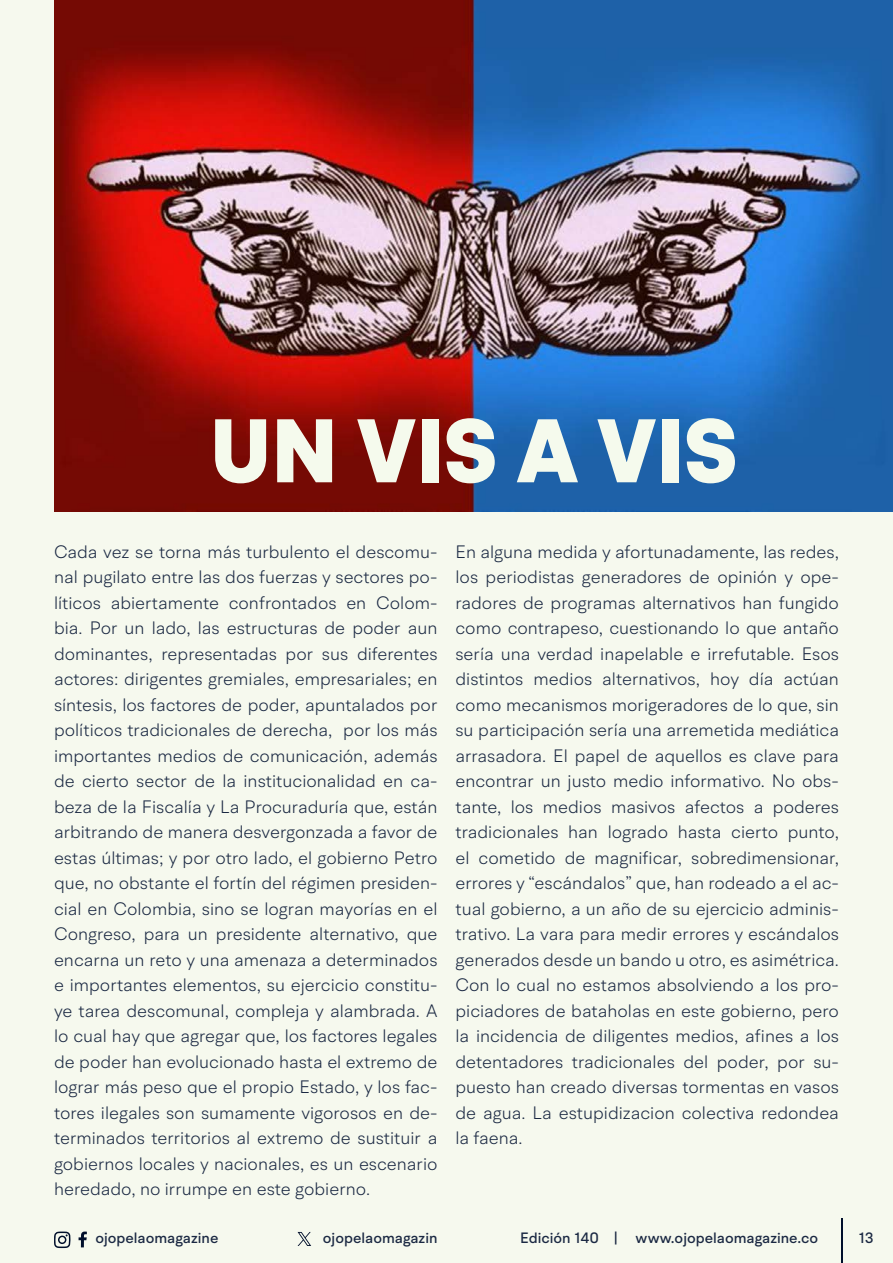
<style>
.page{position:relative;width:893px;height:1263px;background:#f6f9ee}
.page>*{position:absolute;margin:0;border:0;box-sizing:border-box;transform-origin:0 0}
.t1{font:900 90px "BR Hendrix";color:#f5faed}
.t2{font:300 18px/25.5px "BR Hendrix";color:#1b2943;text-align:justify}
.t3{font:500 15px "BR Hendrix";color:#1b2943}
</style>
<div class="page">
<svg style="left:79px;top:1231px;width:8px;height:16px"></svg>
<svg style="left:54px;top:1231px;width:17px;height:17px"></svg>
<hr style="left:841px;top:1219px;width:1px;height:44px;background:#000f2b">
<svg style="left:298px;top:1232px;width:13px;height:14px"></svg>
<img style="left:54px;top:0;width:839px;height:512px">
<h1 class="t1" style="left:210px;top:395px;width:528px">UN VIS A VIS</h1>
<p class="t2" style="left:54px;top:538px;width:385px">Cada vez se torna más turbulento el descomu&shy;nal pugilato entre las dos fuerzas y sectores po&shy;líticos abiertamente confrontados en Colom&shy;bia. Por un lado, las estructuras de poder aun dominantes, representadas por sus diferentes actores: dirigentes gremiales, empresariales; en síntesis, los factores de poder, apuntalados por políticos tradicionales de derecha, por los más importantes medios de comunicación, además de cierto sector de la institucionalidad en ca&shy;beza de la Fiscalía y La Procuraduría que, están arbitrando de manera desvergonzada a favor de estas últimas; y por otro lado, el gobierno Petro que, no obstante el fortín del régimen presiden&shy;cial en Colombia, sino se logran mayorías en el Congreso, para un presidente alternativo, que encarna un reto y una amenaza a determinados e importantes elementos, su ejercicio constitu&shy;ye tarea descomunal, compleja y alambrada. A lo cual hay que agregar que, los factores legales de poder han evolucionado hasta el extremo de lograr más peso que el propio Estado, y los fac&shy;tores ilegales son sumamente vigorosos en de&shy;terminados territorios al extremo de sustituir a gobiernos locales y nacionales, es un escenario heredado, no irrumpe en este gobierno.</p>
<p class="t2" style="left:455px;top:538px;width:385px">En alguna medida y afortunadamente, las redes, los periodistas generadores de opinión y ope&shy;radores de programas alternativos han fungido como contrapeso, cuestionando lo que antaño sería una verdad inapelable e irrefutable. Esos distintos medios alternativos, hoy día actúan como mecanismos morigeradores de lo que, sin su participación sería una arremetida mediática arrasadora. El papel de aquellos es clave para encontrar un justo medio informativo. No obs&shy;tante, los medios masivos afectos a poderes tradicionales han logrado hasta cierto punto, el cometido de magnificar, sobredimensionar, errores y “escándalos” que, han rodeado a el ac&shy;tual gobierno, a un año de su ejercicio adminis&shy;trativo. La vara para medir errores y escándalos generados desde un bando u otro, es asimétrica.<br>Con lo cual no estamos absolviendo a los pro&shy;piciadores de bataholas en este gobierno, pero la incidencia de diligentes medios, afines a los detentadores tradicionales del poder, por su&shy;puesto han creado diversas tormentas en vasos de agua. La estupidizacion colectiva redondea la faena.</p>
<p class="t3" style="left:95px;top:1229px;width:125px">ojopelaomagazine</p>
<p class="t3" style="left:323px;top:1229px;width:116px">ojopelaomagazin</p>
<p class="t3" style="left:520px;top:1229px;width:299px">Edición 140 | www.ojopelaomagazine.co</p>
<p class="t3" style="left:858px;top:1229px;width:17px">13</p>
</div>
